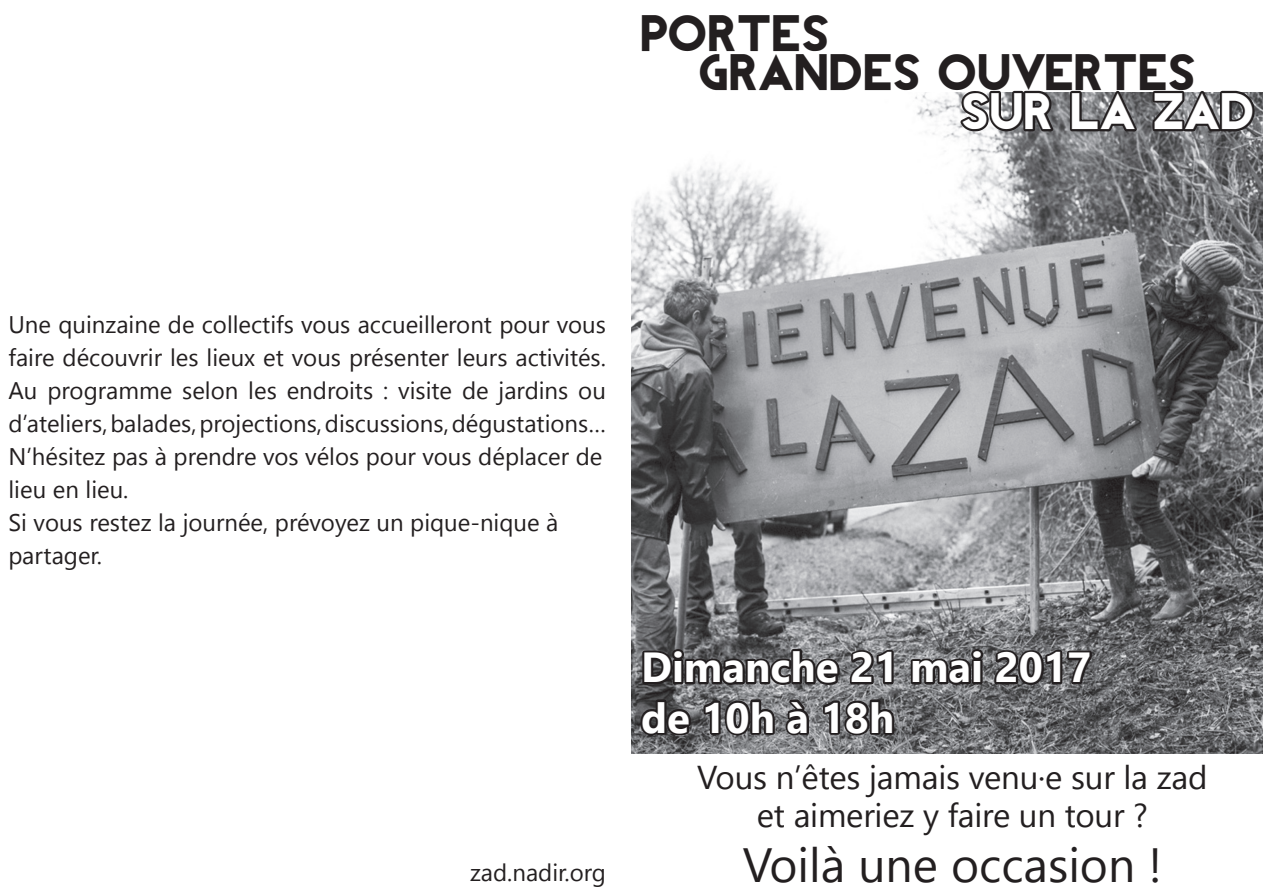
<style>
.page{position:relative;width:1263px;height:893px;background:#fff}
.page>*{position:absolute;margin:0;border:0;box-sizing:border-box;transform-origin:0 0}
.t1{font:48.9px/39.2px "REVOLUTION";color:#231f20}
.t2{font:48.9px "REVOLUTION";color:#fff}
.t3{font:48px "Gadugi";color:#231f20}
.t4{font:700 42px/50.4px "Gadugi";color:#fff}
.t5{font:33px/38.1px "Gadugi";letter-spacing:-.005em;color:#231f20;text-align:center}
.t6{font:24px/33px "Gadugi";color:#231f20}
</style>
<div class="page">
<img style="left:631px;top:92px;width:632px;height:662px">
<svg style="left:957px;top:90px;width:101px;height:44px;background:#6c6b6c"></svg>
<svg style="left:1068px;top:90px;width:73px;height:44px;background:#656567"></svg>
<svg style="left:1150px;top:90px;width:108px;height:44px;background:#5b5a5c"></svg>
<svg style="left:640px;top:645px;width:256px;height:43px;background:#504f51"></svg>
<svg style="left:908px;top:645px;width:186px;height:43px;background:#535254"></svg>
<svg style="left:637px;top:697px;width:56px;height:41px;background:#403e40"></svg>
<svg style="left:701px;top:696px;width:110px;height:43px;background:#575658"></svg>
<svg style="left:821px;top:696px;width:75px;height:42px;background:#504f50"></svg>
<h1 class="t1" style="left:698px;top:4px;width:500px;text-indent:-58px">PORTES<br>GRANDES OUVERTES</h1>
<h1 class="t2" style="left:961px;top:69px;width:295px">SUR LA ZAD</h1>
<p class="t6" style="left:9px;top:308px;width:599px">Une quinzaine de collectifs vous accueilleront pour vous faire découvrir les lieux et vous présenter leurs activités.<br>Au programme selon les endroits : visite de jardins ou d’ateliers, balades, projections, discussions, dégustations… N’hésitez pas à prendre vos vélos pour vous déplacer de lieu en lieu.<br>Si vous restez la journée, prévoyez un pique-nique à partager.</p>
<p class="t6" style="left:470px;top:856px;width:137px">zad.nadir.org</p>
<h3 class="t4" style="left:641px;top:642px;width:452px">Dimanche 21 mai 2017 de 10h à 18h</h3>
<h3 class="t5" style="left:697px;top:758px;width:512px">Vous n’êtes jamais venu·e sur la zad et aimeriez y faire un tour ?</h3>
<h2 class="t3" style="left:743px;top:836px;width:421px">Voilà une occasion !</h2>
</div>
